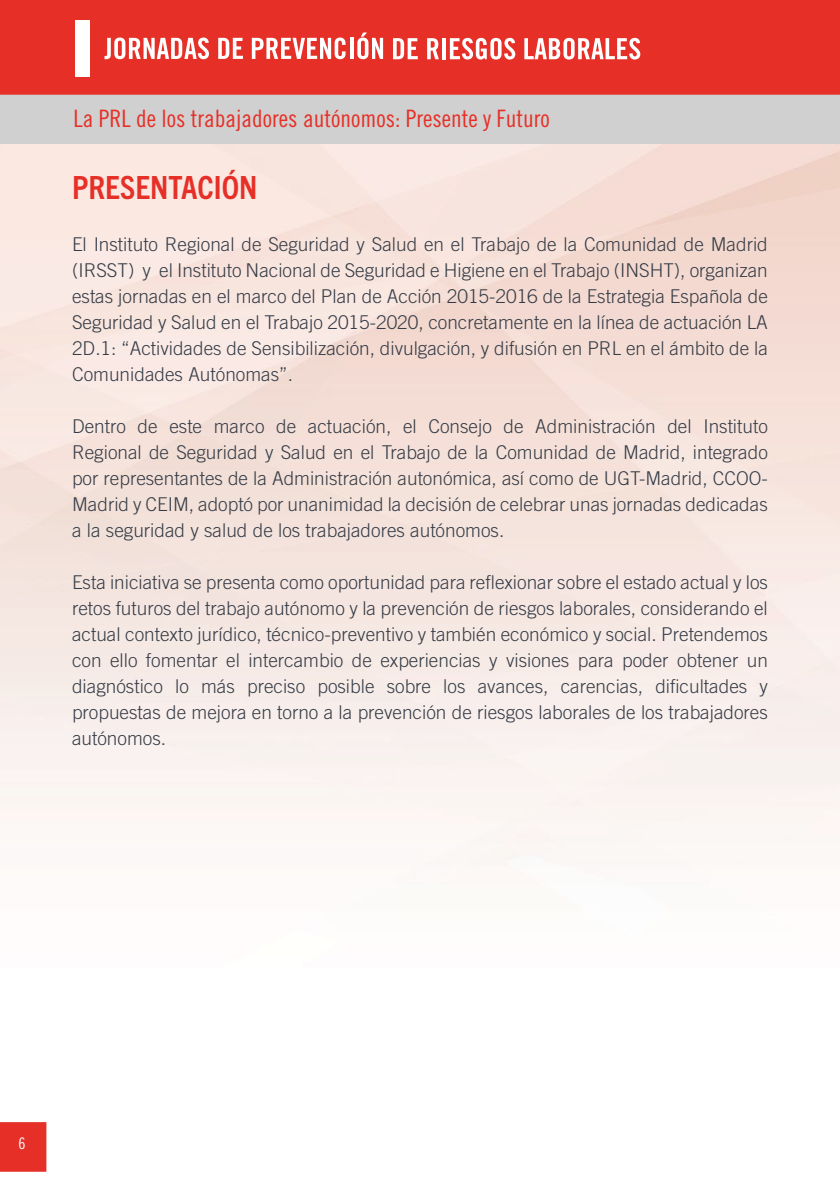
<style>
.page{position:relative;width:840px;height:1191px;background:#fff}
.page>*{position:absolute;margin:0;border:0;box-sizing:border-box;transform-origin:0 0}
.t1{font:700 condensed 32px "Trade Gothic Next LT Pro";color:#e63027}
.t2{font:24px "Trade Gothic LT Std Cn 18";color:#e63027}
.t3{font:300 19px/26px "Trade Gothic LT Std";color:#363c47;text-align:justify}
.t4{font:16px "Trade Gothic LT Std Cn 18";color:#fff}
</style>
<div class="page">
<img style="left:0;top:144px;width:839px;height:1028px">
<div style="left:0;top:94px;width:839px;height:50px;background:#d0d0d0"></div>
<div style="left:0;top:0;width:839px;height:95px;background:#e63027"></div>
<div style="left:0;top:1122px;width:46px;height:49px;background:#e63027"></div>
<svg style="left:104px;top:38px;width:105px;height:21px"></svg>
<svg style="left:218px;top:38px;width:25px;height:21px"></svg>
<svg style="left:252px;top:38px;width:93px;height:21px"></svg>
<svg style="left:349px;top:38px;width:4px;height:21px"></svg>
<svg style="left:357px;top:33px;width:26px;height:26px"></svg>
<svg style="left:393px;top:38px;width:24px;height:21px"></svg>
<svg style="left:427px;top:38px;width:11px;height:21px"></svg>
<hr style="left:442px;top:38px;width:3px;height:21px;background:#fff">
<svg style="left:449px;top:38px;width:66px;height:22px"></svg>
<svg style="left:524px;top:38px;width:116px;height:22px"></svg>
<div style="left:75px;top:21px;width:14px;height:56px;background:#fff"></div>
<p class="t2" style="left:73px;top:104px;width:477px">La PRL de los trabajadores autónomos: Presente y Futuro</p>
<h1 class="t1" style="left:72px;top:165px;width:187px">PRESENTACIÓN</h1>
<p class="t3" style="left:72px;top:231px;width:697px">El Instituto Regional de Seguridad y Salud en el Trabajo de la Comunidad de Madrid (IRSST) y el Instituto Nacional de Seguridad e Higiene en el Trabajo (INSHT), organizan estas jornadas en el marco del Plan de Acción 2015-2016 de la Estrategia Española de Seguridad y Salud en el Trabajo 2015-2020, concretamente en la línea de actuación LA 2D.1: “Actividades de Sensibilización, divulgación, y difusión en PRL en el ámbito de la Comunidades Autónomas”.</p>
<p class="t3" style="left:72px;top:413px;width:697px">Dentro de este marco de actuación, el Consejo de Administración del Instituto Regional de Seguridad y Salud en el Trabajo de la Comunidad de Madrid, integrado por representantes de la Administración autonómica, así como de UGT-Madrid, CCOO-Madrid y CEIM, adoptó por unanimidad la decisión de celebrar unas jornadas dedicadas a la seguridad y salud de los trabajadores autónomos.</p>
<p class="t3" style="left:72px;top:569px;width:697px">Esta iniciativa se presenta como oportunidad para reflexionar sobre el estado actual y los retos futuros del trabajo autónomo y la prevención de riesgos laborales, considerando el actual contexto jurídico, técnico-preventivo y también económico y social. Pretendemos con ello fomentar el intercambio de experiencias y visiones para poder obtener un diagnóstico lo más preciso posible sobre los avances, carencias, dificultades y propuestas de mejora en torno a la prevención de riesgos laborales de los trabajadores autónomos.</p>
<p class="t4" style="left:18px;top:1133px;width:9px">6</p>
</div>
